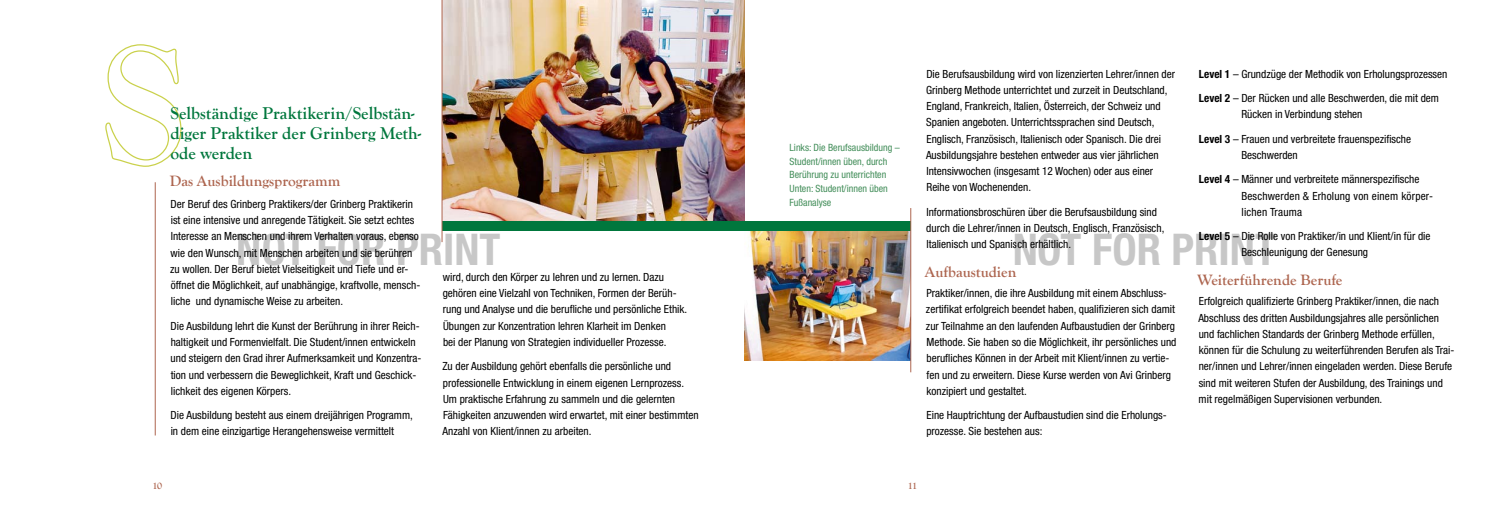
<style>
.page{position:relative;width:1489px;height:525px;background:#fff}
.page>*{position:absolute;margin:0;border:0;box-sizing:border-box;transform-origin:0 0}
.t1{font:700 condensed 43.75px "Helvetica Neue LT Std";color:#000}
.t2{font:700 17.5px/20px "Goudy Old Sty T";color:#00773d}
.t3{font:700 15.38px "Goudy Old Sty T";color:#ad654f}
.t4{font:condensed 11.25px/16.2px "Helvetica Neue LT Std";color:#000}
.t5{font:condensed 11.25px/16.2px "Helvetica Neue LT Std";letter-spacing:.02em;color:#000}
.t6{font:condensed 10px/13.8px "Helvetica Neue LT Std";color:#438e5a}
.t7{font:700 10px "Goudy Old Sty T";color:#ad654f}
.s1{font-weight:700}
.s2{font-size:14.38px}
.s3{font-size:14.62px}
</style>
<div class="page">
<svg style="left:105px;top:44px;width:77px;height:123px"></svg>
<hr style="left:155px;top:182px;width:1px;height:253px;background:#ad654f">
<img style="left:744px;top:230px;width:166px;height:130px">
<img style="left:443px;top:0;width:301px;height:221px">
<div style="left:442px;top:221px;width:468px;height:9px;background:#00773d"></div>
<hr style="left:442px;top:0;width:1px;height:242px;background:#ad654f">
<hr style="left:910px;top:208px;width:1px;height:164px;background:#ad654f">
<p class="t4" style="left:1198px;top:61px;width:250px;line-height:24.4px"><span class="s1">Level 1</span> – Grundzüge der Methodik von Erholungsprozessen<br><span class="s1">Level 2</span> – Der Rücken und alle Beschwerden, die mit dem</p>
<p class="t4" style="left:1198px;top:102px;width:214px;line-height:24.4px;text-align:center">Rücken in Verbindung stehen<br><span class="s1">Level 3</span> – Frauen und verbreitete frauenspezifische</p>
<p class="t4" style="left:1198px;top:142px;width:222px;line-height:24.4px;text-indent:42px">Beschwerden<br><span class="s1">Level 4</span> – Männer und verbreitete männerspezifische</p>
<p class="t5" style="left:1241px;top:187px;width:192px">Beschwerden &amp; Erholung von einem körper&shy;lichen Trauma</p>
<p class="t4" style="left:1241px;top:228px;width:191px;text-indent:-42px"><span class="s1">Level 5</span> – Die Rolle von Praktiker/in und Klient/in für die<br>Beschleunigung der Genesung</p>
<h3 class="t3" style="left:1197px;top:271px;width:147px">Weiterf<span class="s2">ü</span>hrende Ber<span class="s3">u</span>fe</h3>
<p class="t4" style="left:1198px;top:293px;width:258px">Erfolgreich qualifizierte Grinberg Praktiker/innen, die nach Abschluss des dritten Ausbildungsjahres alle persönlichen und fachlichen Standards der Grinberg Methode erfüllen, können für die Schulung zu weiterführenden Berufen als Trai&shy;ner/innen und Lehrer/innen eingeladen werden. Diese Berufe sind mit weiteren Stufen der Ausbildung, des Trainings und mit regelmäßigen Supervisionen verbunden.</p>
<p class="t4" style="left:926px;top:65px;width:251px">Die Berufsausbildung wird von lizenzierten Lehrer/innen der Grinberg Methode unterrichtet und zurzeit in Deutschland, England, Frankreich, Italien, Österreich, der Schweiz und Spanien angeboten. Unterrichtssprachen sind Deutsch, Englisch, Französisch, Italienisch oder Spanisch. Die drei Ausbildungsjahre bestehen entweder aus vier jährlichen Intensivwochen (insgesamt 12 Wochen) oder aus einer Reihe von Wochenenden.</p>
<p class="t4" style="left:926px;top:203px;width:239px">Informationsbroschüren über die Berufsausbildung sind durch die Lehrer/innen in Deutsch, Englisch, Französisch,<br>Italienisch und Spanisch erhältlich.</p>
<h3 class="t3" style="left:924px;top:263px;width:93px">A<span class="s3">u</span>fba<span class="s3">u</span>st<span class="s3">u</span>dien</h3>
<p class="t4" style="left:925px;top:285px;width:252px">Praktiker/innen, die ihre Ausbildung mit einem Abschluss&shy;zertifikat erfolgreich beendet haben, qualifizieren sich damit zur Teilnahme an den laufenden Aufbaustudien der Grinberg Methode. Sie haben so die Möglichkeit, ihr persönliches und berufliches Können in der Arbeit mit Klient/innen zu vertie&shy;fen und zu erweitern. Diese Kurse werden von Avi Grinberg konzipiert und gestaltet.</p>
<p class="t4" style="left:926px;top:407px;width:242px">Eine Hauptrichtung der Aufbaustudien sind die Erholungs&shy;prozesse. Sie bestehen aus:</p>
<h2 class="t2" style="left:170px;top:104px;width:252px">Selbständige Praktikerin/Selbstän&shy;diger Praktiker der Grinberg Meth&shy;ode werden</h2>
<h3 class="t3" style="left:170px;top:173px;width:172px">Das A<span class="s3">u</span>sbildungsprogramm</h3>
<p class="t4" style="left:170px;top:195px;width:251px">Der Beruf des Grinberg Praktikers/der Grinberg Praktikerin ist eine intensive und anregende Tätigkeit. Sie setzt echtes Interesse an Menschen und ihrem Verhalten voraus, ebenso wie den Wunsch, mit Menschen arbeiten und sie berühren zu wollen. Der Beruf bietet Vielseitigkeit und Tiefe und er&shy;öffnet die Möglichkeit, auf unabhängige, kraftvolle, mensch&shy;liche und dynamische Weise zu arbeiten.</p>
<p class="t4" style="left:171px;top:317px;width:252px">Die Ausbildung lehrt die Kunst der Berührung in ihrer Reich&shy;haltigkeit und Formenvielfalt. Die Student/innen entwickeln und steigern den Grad ihrer Aufmerksamkeit und Konzentra&shy;tion und verbessern die Beweglichkeit, Kraft und Geschick&shy;lichkeit des eigenen Körpers.</p>
<p class="t4" style="left:171px;top:407px;width:244px">Die Ausbildung besteht aus einem dreijährigen Programm, in dem eine einzigartige Herangehensweise vermittelt</p>
<p class="t6" style="left:789px;top:140px;width:112px">Links: Die Berufsausbildung –<br>Student/innen üben, durch<br>Berührung zu unterrichten<br>Unten: Student/innen üben<br>Fußanalyse</p>
<h1 class="t1" style="left:237px;top:222px;width:265px">NOT FOR PRINT</h1>
<h1 class="t1" style="left:1012px;top:222px;width:265px">NOT FOR PRINT</h1>
<p class="t4" style="left:443px;top:268px;width:246px">wird, durch den Körper zu lehren und zu lernen. Dazu gehören eine Vielzahl von Techniken, Formen der Berüh&shy;rung und Analyse und die berufliche und persönliche Ethik.<br>Übungen zur Konzentration lehren Klarheit im Denken<br>bei der Planung von Strategien individueller Prozesse.</p>
<p class="t4" style="left:442px;top:358px;width:258px">Zu der Ausbildung gehört ebenfalls die persönliche und professionelle Entwicklung in einem eigenen Lernprozess.<br>Um praktische Erfahrung zu sammeln und die gelernten Fähigkeiten anzuwenden wird erwartet, mit einer bestimmten Anzahl von Klient/innen zu arbeiten.</p>
<p class="t7" style="left:152px;top:479px;width:11px">10</p>
<p class="t7" style="left:908px;top:479px;width:11px">11</p>
</div>
